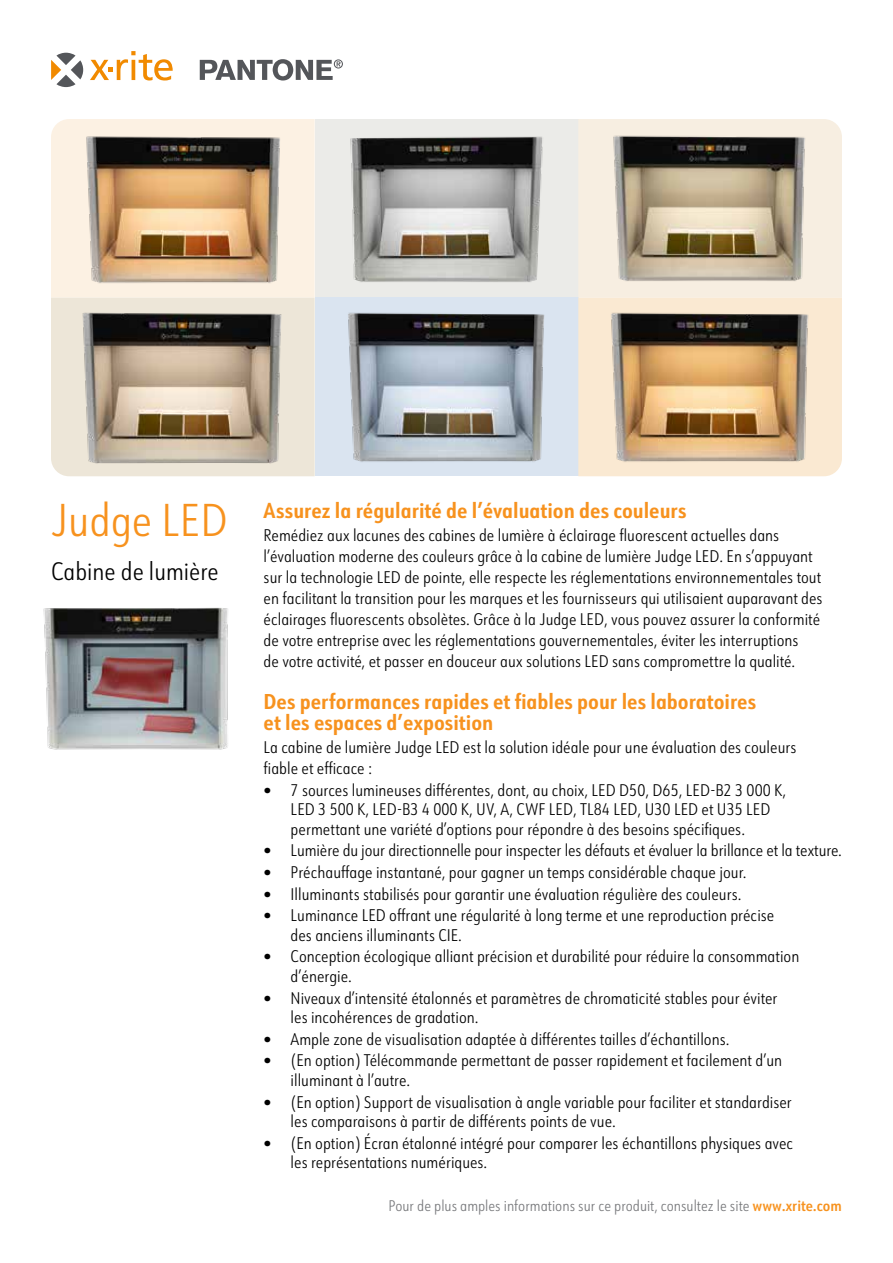
<style>
.page{position:relative;width:893px;height:1263px;background:#fff}
.page>*{position:absolute;margin:0;border:0;box-sizing:border-box;transform-origin:0 0}
.t1{font:300 24.75px "URW Form Cond";color:#000}
.t2{font:700 21px/21px "URW Form Cond";color:#f7921e}
.t3{font:300 16.5px/19.5px "URW Form Cond";color:#000}
.t4{font:300 15px "URW Form Cond";color:#77787b}
.s1{font-weight:300;font-size:45px}
.s2{font-weight:600;color:#f7921e}
</style>
<div class="page">
<img style="left:43px;top:607px;width:185px;height:143px">
<img style="left:351px;top:294px;width:204px;height:181px">
<img style="left:555px;top:293px;width:287px;height:182px">
<img style="left:320px;top:119px;width:271px;height:175px">
<img style="left:51px;top:259px;width:300px;height:217px">
<img style="left:51px;top:119px;width:269px;height:175px">
<img style="left:560px;top:119px;width:282px;height:174px">
<svg style="left:200px;top:59px;width:143px;height:22px"></svg>
<svg style="left:90px;top:51px;width:83px;height:30px"></svg>
<svg style="left:51px;top:53px;width:32px;height:34px"></svg>
<p class="t2" style="left:51px;top:499px;width:637px"><span class="s1">Judge LED</span> Assurez la régularité de l’évaluation des couleurs</p>
<p class="t3" style="left:264px;top:524px;width:560px;line-height:21px">Remédiez aux lacunes des cabines de lumière à éclairage fluorescent actuelles dans l’évaluation moderne des couleurs grâce à la cabine de lumière Judge LED. En s’appuyant sur la technologie LED de pointe, elle respecte les réglementations environnementales tout en facilitant la transition pour les marques et les fournisseurs qui utilisaient auparavant des éclairages fluorescents obsolètes. Grâce à la Judge LED, vous pouvez assurer la conformité de votre entreprise avec les réglementations gouvernementales, éviter les interruptions<br>de votre activité, et passer en douceur aux solutions LED sans compromettre la qualité.</p>
<p class="t2" style="left:264px;top:690px;width:494px">Des performances rapides et fiables pour les laboratoires et les espaces d’exposition</p>
<p class="t3" style="left:264px;top:736px;width:534px;line-height:21px">La cabine de lumière Judge LED est la solution idéale pour une évaluation des couleurs fiable et efficace :</p>
<p class="t3" style="left:291px;top:780px;width:497px;text-indent:-27px">• 7 sources lumineuses différentes, dont, au choix, LED D50, D65, LED-B2 3 000 K,<br>LED 3 500 K, LED-B3 4 000 K, UV, A, CWF LED, TL84 LED, U30 LED et U35 LED permettant une variété d’options pour répondre à des besoins spécifiques.</p>
<p class="t3" style="left:264px;top:840px;width:580px">• Lumière du jour directionnelle pour inspecter les défauts et évaluer la brillance et la texture.</p>
<p class="t3" style="left:264px;top:862px;width:484px">• Préchauffage instantané, pour gagner un temps considérable chaque jour.</p>
<p class="t3" style="left:264px;top:883px;width:479px">• Illuminants stabilisés pour garantir une évaluation régulière des couleurs.</p>
<p class="t3" style="left:291px;top:905px;width:485px;text-indent:-27px">• Luminance LED offrant une régularité à long terme et une reproduction précise des anciens illuminants CIE.</p>
<p class="t3" style="left:291px;top:946px;width:510px;text-indent:-27px">• Conception écologique alliant précision et durabilité pour réduire la consommation d’énergie.</p>
<p class="t3" style="left:291px;top:987px;width:489px;text-indent:-27px">• Niveaux d’intensité étalonnés et paramètres de chromaticité stables pour éviter les incohérences de gradation.</p>
<p class="t3" style="left:264px;top:1029px;width:467px">• Ample zone de visualisation adaptée à différentes tailles d’échantillons.</p>
<p class="t3" style="left:291px;top:1050px;width:493px;text-indent:-27px">• (En option) Télécommande permettant de passer rapidement et facilement d’un illuminant à l’autre.</p>
<p class="t3" style="left:291px;top:1091px;width:503px;text-indent:-27px">• (En option) Support de visualisation à angle variable pour faciliter et standardiser les comparaisons à partir de différents points de vue.</p>
<p class="t3" style="left:291px;top:1132px;width:504px;text-indent:-27px">• (En option) Écran étalonné intégré pour comparer les échantillons physiques avec les représentations numériques.</p>
<p class="t4" style="left:388px;top:1195px;width:455px">Pour de plus amples informations sur ce produit, consultez le site <span class="s2">www.xrite.com</span></p>
<h1 class="t1" style="left:51px;top:555px;width:169px">Cabine de lumière</h1>
</div>
